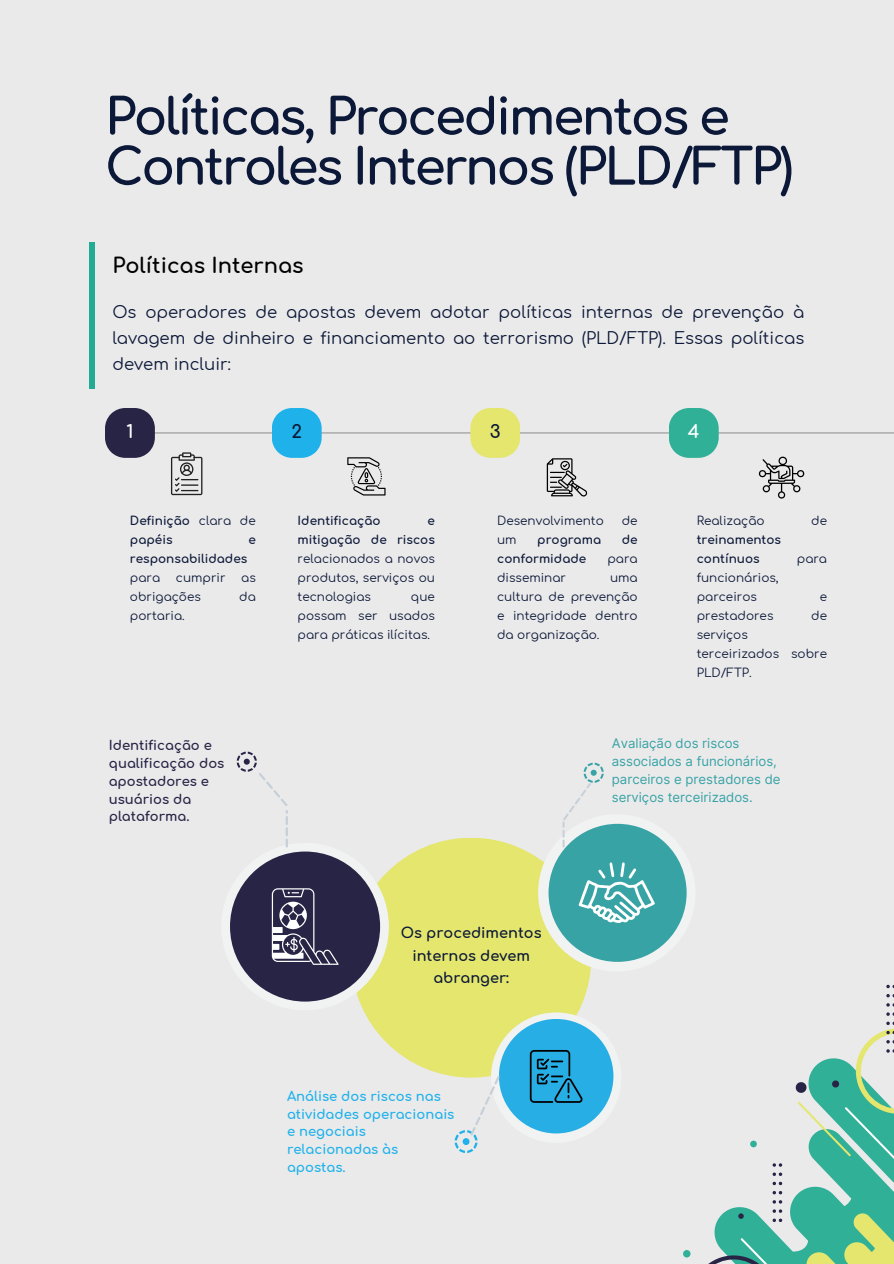
<style>
.page{position:relative;width:894px;height:1264px;background:#fff}
.page>*{position:absolute;margin:0;border:0;box-sizing:border-box;transform-origin:0 0}
.t1{font:700 49.95px/49.9px "Comfortaa";letter-spacing:-.05em;color:#0b1837}
.t2{font:700 21px "Comfortaa";color:#000}
.t3{font:700 18px "Comfortaa";color:#fff}
.t4{font:700 18px "Comfortaa";color:#0b1837}
.t5{font:16.5px/25.8px "Comfortaa";color:#0b1837;text-align:justify}
.t6{font:700 14.55px/22.5px "Comfortaa";color:#0b1837;text-align:center}
.t7{font:13.2px/17.9px "Inter";color:#38a3a5}
.t8{font:700 13.2px/17.9px "Comfortaa";color:#1fb2ea}
.t9{font:700 13.2px/17.9px "Comfortaa";color:#272445}
.t10{font:12px/19px "Comfortaa";color:#0b1837;text-align:justify}
.t11{font:700 12px/19px "Comfortaa";color:#0b1837}
.s1{font-weight:400}
</style>
<div class="page">
<div style="left:0;top:0;width:893px;height:1263px;background:#ebeaeb"></div>
<svg style="left:886px;top:1012px;width:7px;height:3px"></svg>
<svg style="left:886px;top:1003px;width:7px;height:3px"></svg>
<svg style="left:886px;top:984px;width:7px;height:13px"></svg>
<svg style="left:683px;top:1021px;width:210px;height:242px"></svg>
<div style="left:89px;top:243px;width:6px;height:146px;background:#24ab94"></div>
<hr style="left:105px;top:432px;width:788px;height:1px;background:#969696">
<svg style="left:105px;top:408px;width:50px;height:50px;background:#43415d"></svg>
<svg style="left:272px;top:408px;width:49px;height:50px;background:#3ab9ea"></svg>
<svg style="left:470px;top:408px;width:50px;height:50px;background:#e4e680"></svg>
<svg style="left:668px;top:408px;width:50px;height:50px;background:#4db8a4"></svg>
<svg style="left:171px;top:452px;width:31px;height:43px"></svg>
<svg style="left:347px;top:457px;width:38px;height:38px"></svg>
<svg style="left:546px;top:458px;width:42px;height:38px"></svg>
<svg style="left:758px;top:456px;width:46px;height:43px"></svg>
<div style="left:351px;top:837px;width:240px;height:240px;background:#e4e66e;border-radius:50%"></div>
<div style="left:538px;top:814px;width:157px;height:157px;background:#f1f2f2;border-radius:50%"></div>
<div style="left:548px;top:823px;width:138px;height:138px;background:#38a3a5;border-radius:50%"></div>
<div style="left:491px;top:1012px;width:130px;height:130px;background:#f1f2f2;border-radius:50%"></div>
<div style="left:499px;top:1018px;width:114px;height:115px;background:#27afe5;border-radius:50%"></div>
<div style="left:221px;top:842px;width:168px;height:168px;background:#f1f2f2;border-radius:50%"></div>
<div style="left:230px;top:851px;width:150px;height:150px;background:#272445;border-radius:50%"></div>
<svg style="left:237px;top:751px;width:51px;height:96px"></svg>
<svg style="left:562px;top:762px;width:41px;height:85px"></svg>
<svg style="left:454px;top:1076px;width:45px;height:76px"></svg>
<svg style="left:272px;top:888px;width:66px;height:76px"></svg>
<svg style="left:529px;top:1050px;width:53px;height:52px"></svg>
<svg style="left:578px;top:862px;width:76px;height:61px"></svg>
<h1 class="t1" style="left:105px;top:84px;width:689px">Políticas, Procedimentos e<br>Controles Internos (PLD/FTP)</h1>
<h2 class="t2" style="left:112px;top:246px;width:193px">Políticas Internas</h2>
<h3 class="t5" style="left:112px;top:297px;width:693px">Os operadores de apostas devem adotar políticas internas de prevenção à lavagem de dinheiro e financiamento ao terrorismo (PLD/FTP). Essas políticas devem incluir:</h3>
<h3 class="t3" style="left:126px;top:415px;width:9px">1</h3>
<h3 class="t4" style="left:291px;top:415px;width:12px">2</h3>
<h3 class="t4" style="left:489px;top:415px;width:12px">3</h3>
<h3 class="t3" style="left:687px;top:415px;width:13px">4</h3>
<p class="t11" style="left:130px;top:509px;width:127px">Definição <span class="s1">clara de </span>papéis</p>
<p class="t11" style="left:248px;top:528px;width:9px">e</p>
<p class="t11" style="left:130px;top:547px;width:119px">responsabilidades</p>
<p class="t10" style="left:130px;top:566px;width:32px">para</p>
<p class="t10" style="left:176px;top:566px;width:51px">cumprir</p>
<p class="t10" style="left:241px;top:566px;width:16px">as</p>
<p class="t10" style="left:130px;top:585px;width:72px">obrigações</p>
<p class="t10" style="left:239px;top:585px;width:18px">da</p>
<p class="t10" style="left:130px;top:604px;width:56px">portaria.</p>
<p class="t9" style="left:109px;top:734px;width:117px">Identificação e qualificação dos apostadores e usuários da plataforma.</p>
<p class="t11" style="left:297px;top:509px;width:84px">Identificação</p>
<p class="t11" style="left:297px;top:509px;width:139px;text-align:right">e<br>mitigação de riscos</p>
<p class="t10" style="left:297px;top:547px;width:139px">relacionados a novos produtos, serviços ou tecnologias</p>
<p class="t10" style="left:297px;top:585px;width:139px;text-indent:113px">que possam ser usados para práticas ilícitas.</p>
<p class="t10" style="left:497px;top:509px;width:108px">Desenvolvimento</p>
<p class="t10" style="left:621px;top:509px;width:17px">de</p>
<p class="t10" style="left:497px;top:528px;width:21px">um</p>
<p class="t11" style="left:537px;top:528px;width:65px">programa</p>
<p class="t11" style="left:621px;top:528px;width:17px">de</p>
<p class="t11" style="left:497px;top:547px;width:91px">conformidade</p>
<p class="t10" style="left:607px;top:547px;width:32px">para</p>
<p class="t10" style="left:497px;top:566px;width:70px">disseminar</p>
<p class="t10" style="left:497px;top:566px;width:142px;text-indent:113px">uma cultura de prevenção e integridade dentro da organização.</p>
<p class="t10" style="left:696px;top:509px;width:69px">Realização</p>
<p class="t10" style="left:811px;top:509px;width:17px">de</p>
<p class="t11" style="left:696px;top:528px;width:86px">treinamentos contínuos</p>
<p class="t10" style="left:796px;top:547px;width:32px">para</p>
<p class="t10" style="left:696px;top:566px;width:83px">funcionários, parceiros</p>
<p class="t10" style="left:819px;top:585px;width:9px">e</p>
<p class="t10" style="left:696px;top:604px;width:78px">prestadores</p>
<p class="t10" style="left:811px;top:604px;width:17px">de</p>
<p class="t10" style="left:696px;top:623px;width:132px;text-align:left">serviços terceirizados sobre<br>PLD/FTP.</p>
<p class="t7" style="left:611px;top:734px;width:170px">Avaliação dos riscos associados a funcionários, parceiros e prestadores de serviços terceirizados.</p>
<p class="t6" style="left:401px;top:919px;width:142px">Os procedimentos internos devem abranger:</p>
<p class="t8" style="left:287px;top:1085px;width:169px">Análise dos riscos nas atividades operacionais e negociais relacionadas às apostas.</p>
</div>
